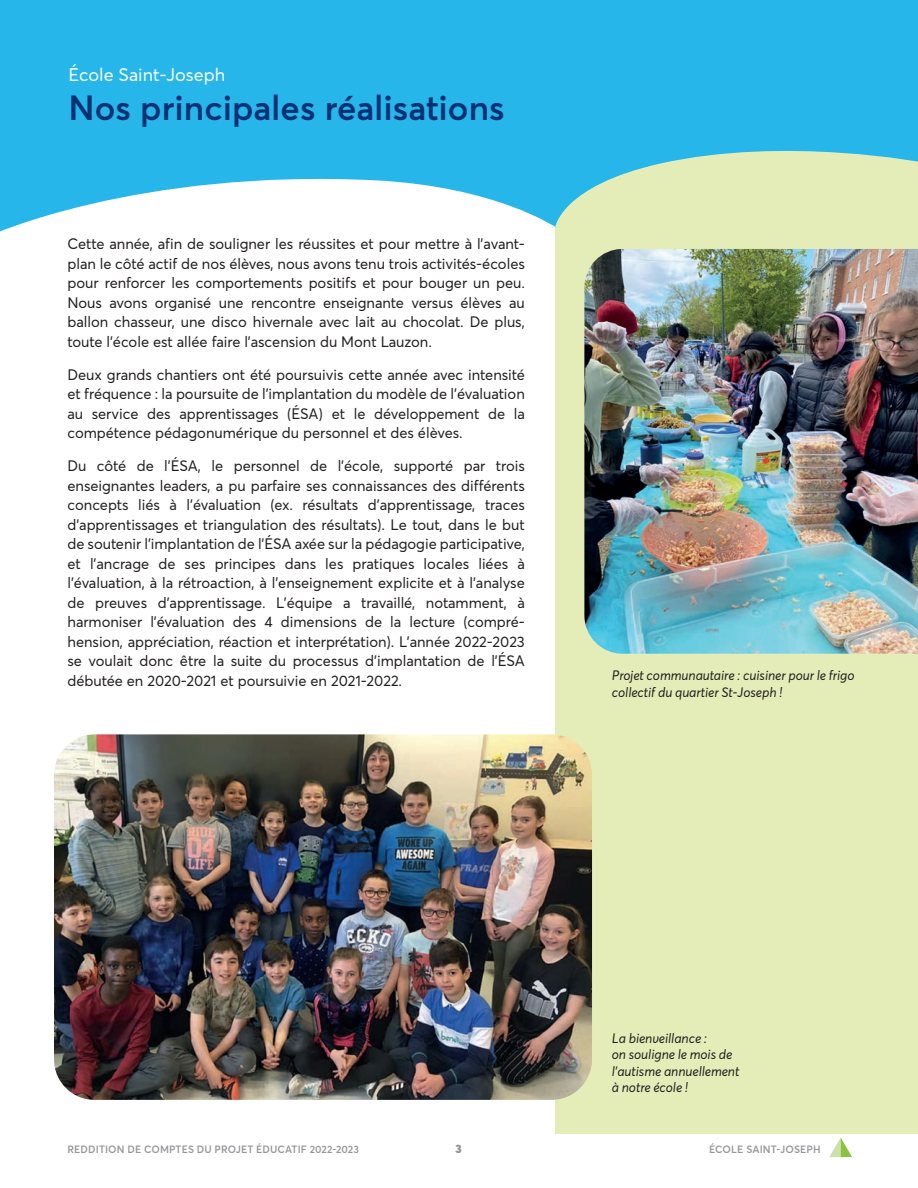
<style>
.page{position:relative;width:918px;height:1188px;background:#fff}
.page>*{position:absolute;margin:0;border:0;box-sizing:border-box;transform-origin:0 0}
.t1{font:600 34.5px "Averta";color:#053174}
.t2{font:18px "Averta";color:#fff}
.t3{font:15px/19.5px "Averta";letter-spacing:-.005em;color:#231f20;text-align:justify}
.t4{font:italic 13.5px/16.5px "Averta";letter-spacing:-.005em;color:#231f20}
.t5{font:900 12px "Averta";color:#95979a}
.t6{font:600 10.5px "Averta";letter-spacing:.01em;color:#95979a}
</style>
<div class="page">
<svg style="left:829px;top:1137px;width:23px;height:20px"></svg>
<div style="left:555px;top:119px;width:363px;height:1015px;background:#e4edb8"></div>
<svg style="left:0;top:0;width:918px;height:232px;fill:#26b6ea"></svg>
<img style="left:584px;top:249px;width:334px;height:405px">
<img style="left:54px;top:734px;width:538px;height:366px">
<p class="t2" style="left:69px;top:63px;width:158px">École Saint-Joseph</p>
<h1 class="t1" style="left:69px;top:86px;width:438px">Nos principales réalisations</h1>
<p class="t3" style="left:68px;top:234px;width:459px">Cette année, afin de souligner les réussites et pour mettre à l’avant&shy;plan le côté actif de nos élèves, nous avons tenu trois activités-écoles pour renforcer les comportements positifs et pour bouger un peu.<br>Nous avons organisé une rencontre enseignante versus élèves au ballon chasseur, une disco hivernale avec lait au chocolat. De plus, toute l’école est allée faire l’ascension du Mont Lauzon.</p>
<p class="t3" style="left:68px;top:364px;width:459px">Deux grands chantiers ont été poursuivis cette année avec intensité et fréquence : la poursuite de l’implantation du modèle de l’évaluation au service des apprentissages (ÉSA) et le développement de la compétence pédagonumérique du personnel et des élèves.</p>
<p class="t3" style="left:68px;top:456px;width:459px">Du côté de l’ÉSA, le personnel de l’école, supporté par trois enseignantes leaders, a pu parfaire ses connaissances des différents concepts liés à l’évaluation (ex. résultats d’apprentissage, traces d’apprentissages et triangulation des résultats). Le tout, dans le but de soutenir l’implantation de l’ÉSA axée sur la pédagogie participative, et l’ancrage de ses principes dans les pratiques locales liées à l’évaluation, à la rétroaction, à l’enseignement explicite et à l’analyse de preuves d’apprentissage. L’équipe a travaillé, notamment, à harmoniser l’évaluation des 4 dimensions de la lecture (compré&shy;hension, appréciation, réaction et interprétation). L’année 2022-2023 se voulait donc être la suite du processus d’implantation de l’ÉSA débutée en 2020-2021 et poursuivie en 2021-2022.</p>
<p class="t4" style="left:612px;top:668px;width:244px">Projet communautaire : cuisiner pour le frigo collectif du quartier St-Joseph !</p>
<p class="t4" style="left:612px;top:1031px;width:129px">La bienveillance :<br>on souligne le mois de l’autisme annuellement à notre école !</p>
<p class="t6" style="left:68px;top:1143px;width:293px">REDDITION DE COMPTES DU PROJET ÉDUCATIF 2022-2023</p>
<p class="t5" style="left:456px;top:1141px;width:8px">3</p>
<p class="t6" style="left:709px;top:1142px;width:113px">ÉCOLE SAINT-JOSEPH</p>
</div>
